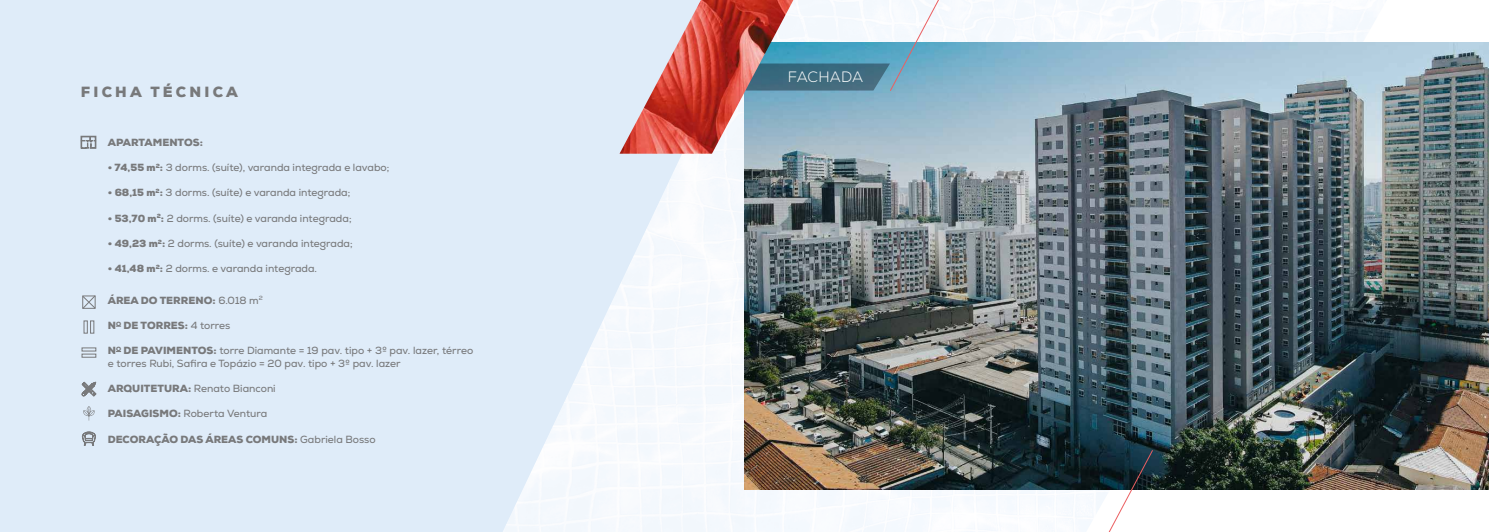
<style>
.page{position:relative;width:1489px;height:532px;background:#fff}
.page>*{position:absolute;margin:0;border:0;box-sizing:border-box;transform-origin:0 0}
.t1{font:300 15px "Nexa";color:#fff}
.t2{font:900 14.77px "Nexa";letter-spacing:.215em;color:#78797b}
.t3{font:10.35px/12.5px "Nexa";color:#78797b}
.t4{font:900 10.35px "Nexa";color:#78797b}
.s1{font-weight:900}
.s2{font-weight:400}
</style>
<div class="page">
<div style="left:0;top:0;width:744px;height:531px;background:#dfecf9"></div>
<svg style="left:81px;top:136px;width:15px;height:12px"></svg>
<svg style="left:83px;top:406px;width:12px;height:14px"></svg>
<svg style="left:82px;top:431px;width:14px;height:14px"></svg>
<svg style="left:82px;top:381px;width:14px;height:15px"></svg>
<div style="left:84px;top:320px;width:4px;height:13px;border:1px solid #78797b"></div>
<div style="left:90px;top:320px;width:4px;height:13px;border:1px solid #78797b"></div>
<div style="left:82px;top:347px;width:14px;height:4px;border:1px solid #78797b"></div>
<div style="left:82px;top:353px;width:14px;height:4px;border:1px solid #78797b"></div>
<svg style="left:82px;top:295px;width:14px;height:14px"></svg>
<img style="left:503px;top:0;width:883px;height:531px">
<img style="left:744px;top:43px;width:744px;height:446px">
<svg style="left:967px;top:449px;width:186px;height:82px"></svg>
<svg style="left:793px;top:0;width:282px;height:92px"></svg>
<img style="left:619px;top:0;width:174px;height:154px">
<h2 class="t2" style="left:81px;top:82px;width:159px">FICHA TÉCNICA</h2>
<p class="t4" style="left:108px;top:135px;width:97px">APARTAMENTOS:</p>
<p class="t3" style="left:108px;top:161px;width:283px"><span class="s1">• 74,55 m</span><sup>2</sup><span class="s1">:</span> 3 dorms. (suíte), varanda integrada e lavabo;</p>
<p class="t3" style="left:108px;top:187px;width:244px"><span class="s1">• 68,15 m</span><sup>2</sup><span class="s1">:</span> 3 dorms. (suíte) e varanda integrada;</p>
<p class="t3" style="left:108px;top:212px;width:245px"><span class="s1">• 53,70 m</span><sup>2</sup><span class="s1">:</span> 2 dorms. (suíte) e varanda integrada;</p>
<p class="t3" style="left:108px;top:237px;width:246px"><span class="s1">• 49,23 m</span><sup>2</sup><span class="s1">:</span> 2 dorms. (suíte) e varanda integrada;</p>
<p class="t3" style="left:108px;top:262px;width:211px"><span class="s1">• 41,48 m</span><sup>2</sup><span class="s1">:</span> 2 dorms. e varanda integrada.</p>
<p class="t4" style="left:108px;top:293px;width:156px">ÁREA DO TERRENO: <span class="s2">6.018 m</span><sup>2</sup></p>
<p class="t4" style="left:108px;top:318px;width:124px">N<sup>O</sup> DE TORRES: <span class="s2">4 torres</span></p>
<p class="t3" style="left:108px;top:344px;width:367px"><span class="s1">N</span><sup>O</sup> <span class="s1">DE PAVIMENTOS:</span> torre Diamante = 19 pav. tipo + 3º pav. lazer, térreo e torres Rubi, Safira e Topázio = 20 pav. tipo + 3º pav. lazer</p>
<p class="t3" style="left:108px;top:382px;width:169px"><span class="s1">ARQUITETURA:</span> Renato Bianconi</p>
<p class="t3" style="left:108px;top:407px;width:161px"><span class="s1">PAISAGISMO:</span> Roberta Ventura</p>
<p class="t4" style="left:108px;top:432px;width:269px">DECORAÇÃO DAS ÁREAS COMUNS: <span class="s2">Gabriela Bosso</span></p>
<h1 class="t1" style="left:787px;top:68px;width:77px">FACHADA</h1>
</div>
